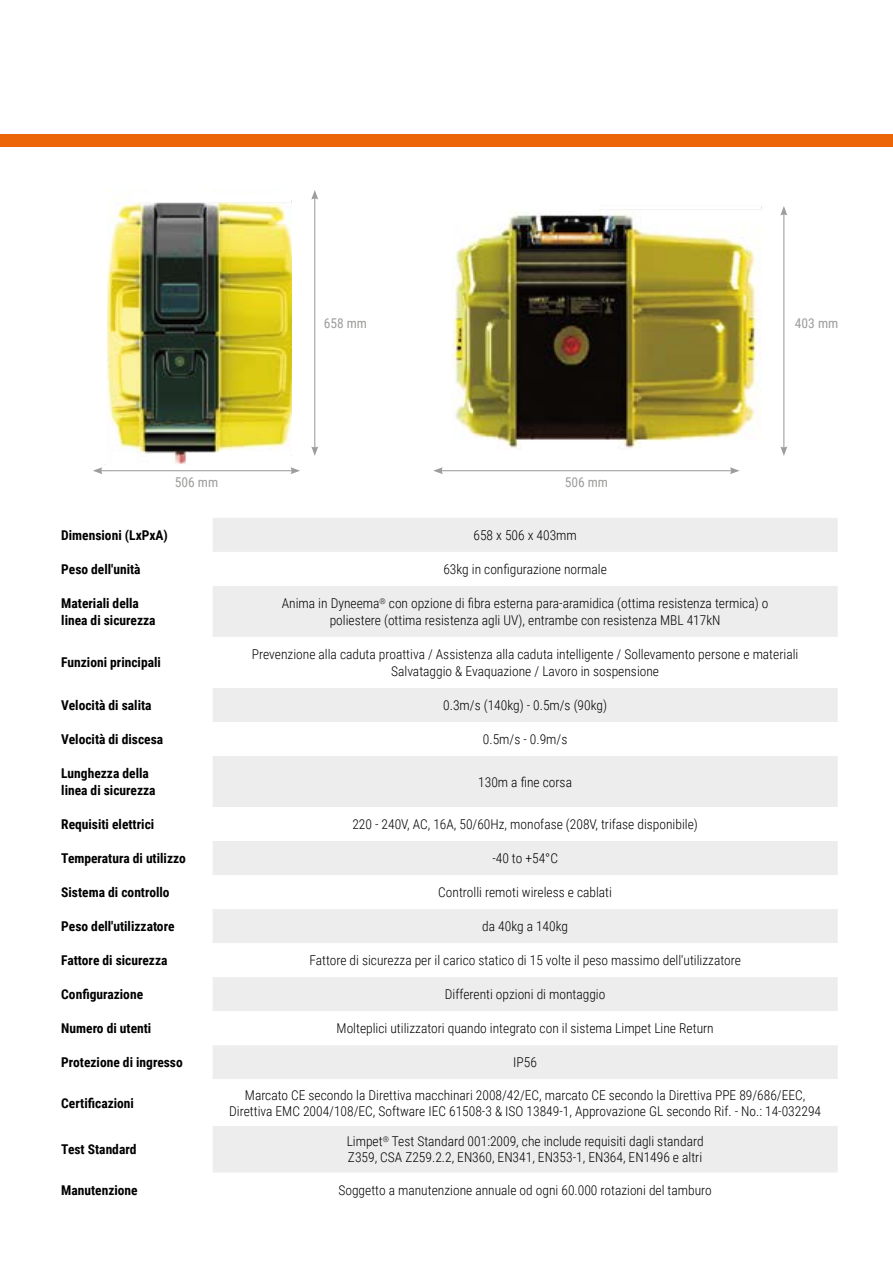
<style>
.page{position:relative;width:893px;height:1263px;background:#fff}
.page>*{position:absolute;margin:0;border:0;box-sizing:border-box;transform-origin:0 0}
.t1{font:300 13.5px/16.2px "Roboto Condensed";color:#000;text-align:center}
.t2{font:700 13.5px/16.2px "Roboto Condensed";color:#000}
.t3{font:13.5px "Roboto Condensed";color:#9d9d9c}
</style>
<div class="page">
<div style="left:0;top:134px;width:893px;height:13px;background:#ec6608"></div>
<img style="left:452px;top:209px;width:309px;height:240px">
<img style="left:107px;top:188px;width:184px;height:276px">
<svg style="left:213px;top:518px;width:625px;height:119px;fill:#ededed"></svg>
<svg style="left:213px;top:688px;width:625px;height:484px;fill:#ededed"></svg>
<hr style="left:100px;top:470px;width:193px;height:1px;background:#9d9d9c">
<svg style="left:93px;top:467px;width:9px;height:7px"></svg>
<svg style="left:290px;top:467px;width:10px;height:7px"></svg>
<hr style="left:314px;top:197px;width:1px;height:252px;background:#9d9d9c">
<svg style="left:311px;top:446px;width:7px;height:10px"></svg>
<svg style="left:311px;top:190px;width:7px;height:10px"></svg>
<hr style="left:783px;top:213px;width:1px;height:236px;background:#9d9d9c">
<svg style="left:780px;top:446px;width:7px;height:10px"></svg>
<svg style="left:780px;top:206px;width:7px;height:10px"></svg>
<hr style="left:440px;top:470px;width:292px;height:1px;background:#9d9d9c">
<svg style="left:433px;top:467px;width:10px;height:7px"></svg>
<svg style="left:730px;top:467px;width:10px;height:7px"></svg>
<p class="t3" style="left:324px;top:314px;width:45px">658 mm</p>
<p class="t3" style="left:795px;top:314px;width:45px">403 mm</p>
<p class="t3" style="left:175px;top:473px;width:45px">506 mm</p>
<p class="t3" style="left:565px;top:473px;width:45px">506 mm</p>
<p class="t2" style="left:61px;top:526px;width:108px">Dimensioni (LxPxA)</p>
<p class="t1" style="left:473px;top:526px;width:105px">658 x 506 x 403mm</p>
<p class="t2" style="left:61px;top:560px;width:81px">Peso dell'unità</p>
<p class="t1" style="left:443px;top:560px;width:165px">63kg in configurazione normale</p>
<p class="t2" style="left:61px;top:595px;width:96px">Materiali della linea di sicurezza</p>
<p class="t1" style="left:282px;top:595px;width:488px">Anima in Dyneema<sup>®</sup> con opzione di fibra esterna para-aramidica (ottima resistenza termica) o poliestere (ottima resistenza agli UV), entrambe con resistenza MBL 417kN</p>
<p class="t2" style="left:61px;top:654px;width:101px">Funzioni principali</p>
<p class="t1" style="left:252px;top:646px;width:548px">Prevenzione alla caduta proattiva / Assistenza alla caduta intelligente / Sollevamento persone e materiali<br>Salvataggio &amp; Evaquazione / Lavoro in sospensione</p>
<p class="t2" style="left:61px;top:697px;width:92px">Velocità di salita</p>
<p class="t1" style="left:443px;top:697px;width:165px">0.3m/s (140kg) - 0.5m/s (90kg)</p>
<p class="t2" style="left:61px;top:731px;width:103px">Velocità di discesa</p>
<p class="t1" style="left:483px;top:731px;width:86px">0.5m/s - 0.9m/s</p>
<p class="t2" style="left:61px;top:765px;width:96px">Lunghezza della linea di sicurezza</p>
<p class="t1" style="left:478px;top:773px;width:95px">130m a fine corsa</p>
<p class="t2" style="left:61px;top:816px;width:95px">Requisiti elettrici</p>
<p class="t1" style="left:352px;top:816px;width:347px">220 - 240V, AC, 16A, 50/60Hz, monofase (208V, trifase disponibile)</p>
<p class="t2" style="left:61px;top:850px;width:126px">Temperatura di utilizzo</p>
<p class="t1" style="left:492px;top:850px;width:67px">-40 to +54°C</p>
<p class="t2" style="left:61px;top:884px;width:110px">Sistema di controllo</p>
<p class="t1" style="left:438px;top:884px;width:175px">Controlli remoti wireless e cablati</p>
<p class="t2" style="left:61px;top:918px;width:115px">Peso dell'utilizzatore</p>
<p class="t1" style="left:482px;top:918px;width:87px">da 40kg a 140kg</p>
<p class="t2" style="left:61px;top:952px;width:108px">Fattore di sicurezza</p>
<p class="t1" style="left:309px;top:952px;width:433px">Fattore di sicurezza per il carico statico di 15 volte il peso massimo dell'utilizzatore</p>
<p class="t2" style="left:61px;top:986px;width:83px">Configurazione</p>
<p class="t1" style="left:445px;top:986px;width:162px">Differenti opzioni di montaggio</p>
<p class="t2" style="left:61px;top:1020px;width:92px">Numero di utenti</p>
<p class="t1" style="left:337px;top:1020px;width:379px">Molteplici utilizzatori quando integrato con il sistema Limpet Line Return</p>
<p class="t2" style="left:61px;top:1054px;width:123px">Protezione di ingresso</p>
<p class="t1" style="left:513px;top:1054px;width:25px">IP56</p>
<p class="t2" style="left:61px;top:1094px;width:74px">Certificazioni</p>
<p class="t1" style="left:229px;top:1086px;width:593px">Marcato CE secondo la Direttiva macchinari 2008/42/EC, marcato CE secondo la Direttiva PPE 89/686/EEC,<br>Direttiva EMC 2004/108/EC, Software IEC 61508-3 &amp; ISO 13849-1, Approvazione GL secondo Rif. - No.: 14-032294</p>
<p class="t2" style="left:61px;top:1141px;width:77px">Test Standard</p>
<p class="t1" style="left:347px;top:1133px;width:358px;text-align:left">Limpet<sup>®</sup> Test Standard 001:2009, che include requisiti dagli standard<br>Z359, CSA Z259.2.2, EN360, EN341, EN353-1, EN364, EN1496 e altri</p>
<p class="t2" style="left:61px;top:1181px;width:78px">Manutenzione</p>
<p class="t1" style="left:338px;top:1181px;width:375px">Soggetto a manutenzione annuale od ogni 60.000 rotazioni del tamburo</p>
</div>
